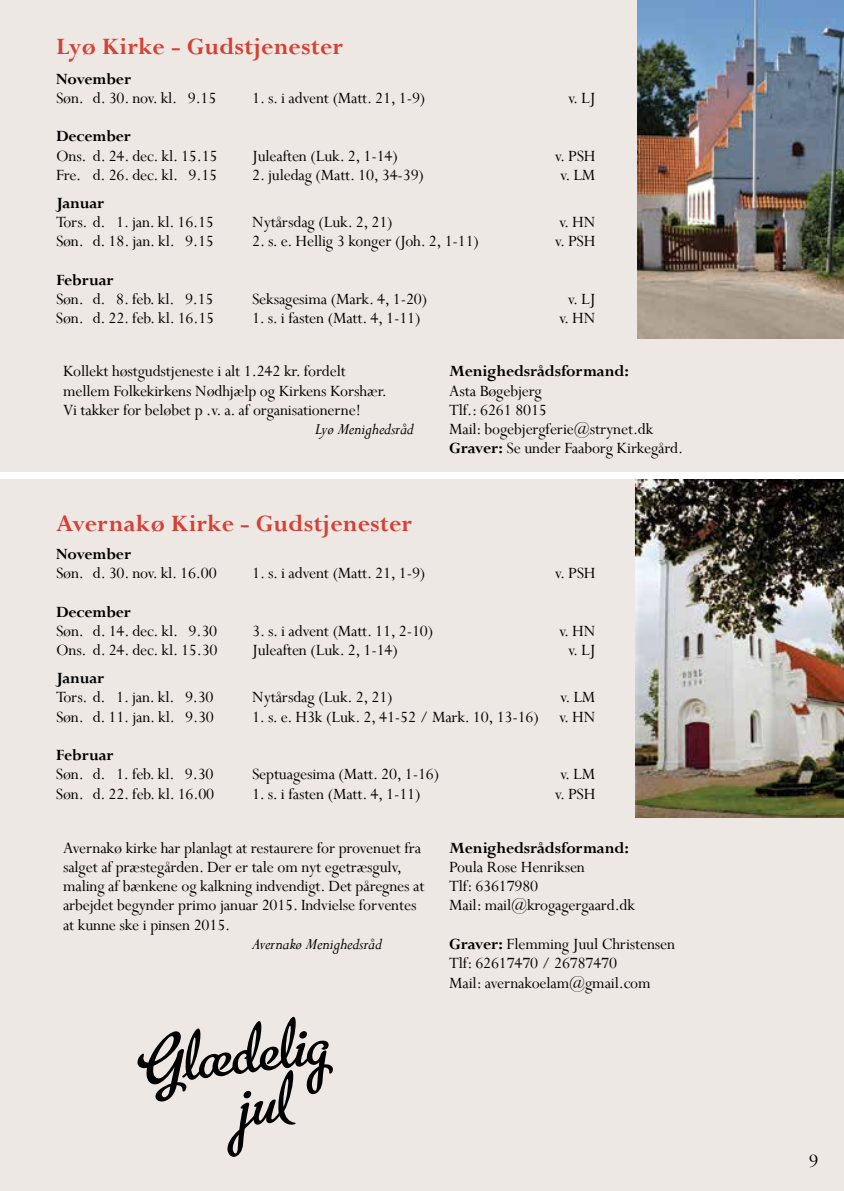
<style>
.page{position:relative;width:844px;height:1191px;background:#fff}
.page>*{position:absolute;margin:0;border:0;box-sizing:border-box;transform-origin:0 0}
.t1{font:77px "Metro Script";color:#000}
.t2{font:700 26.25px "Perpetua";letter-spacing:.005em;color:#d54134}
.t3{font:21px "Perpetua";color:#000}
.t4{font:17.5px/19.2px "Perpetua";letter-spacing:-.01em;color:#000}
.t5{font:700 17.5px "Perpetua";letter-spacing:-.01em;color:#000}
.t6{font:italic 17.5px "Perpetua";letter-spacing:-.01em;color:#000}
.s1{font-weight:700}
</style>
<div class="page">
<div style="left:0;top:479px;width:843px;height:712px;background:#eee8e4"></div>
<div style="left:0;top:0;width:843px;height:471px;background:#eee8e4"></div>
<img style="left:635px;top:479px;width:208px;height:338px">
<img style="left:637px;top:0;width:206px;height:339px">
<h2 class="t2" style="left:56px;top:30px;width:288px">Lyø Kirke - Gudstjenester</h2>
<p class="t5" style="left:56px;top:67px;width:77px">November</p>
<p class="t4" style="left:56px;top:88px;width:162px">Søn. d. 30. nov. kl. 9.15</p>
<p class="t4" style="left:252px;top:88px;width:175px">1. s. i advent (Matt. 21, 1-9)</p>
<p class="t4" style="left:568px;top:88px;width:29px">v. LJ</p>
<p class="t5" style="left:56px;top:125px;width:76px">December</p>
<p class="t4" style="left:56px;top:145px;width:163px">Ons. d. 24. dec. kl. 15.15</p>
<p class="t4" style="left:252px;top:145px;width:147px">Juleaften (Luk. 2, 1-14)</p>
<p class="t4" style="left:554px;top:145px;width:42px">v. PSH</p>
<p class="t4" style="left:56px;top:165px;width:163px">Fre. d. 26. dec. kl. 9.15</p>
<p class="t4" style="left:252px;top:165px;width:173px">2. juledag (Matt. 10, 34-39)</p>
<p class="t4" style="left:560px;top:165px;width:37px">v. LM</p>
<p class="t5" style="left:56px;top:192px;width:50px">Januar</p>
<p class="t4" style="left:56px;top:212px;width:159px">Tors. d. 1. jan. kl. 16.15</p>
<p class="t4" style="left:252px;top:212px;width:142px">Nytårsdag (Luk. 2, 21)</p>
<p class="t4" style="left:559px;top:212px;width:38px">v. HN</p>
<p class="t4" style="left:56px;top:231px;width:159px">Søn. d. 18. jan. kl. 9.15</p>
<p class="t4" style="left:252px;top:231px;width:228px">2. s. e. Hellig 3 konger (Joh. 2, 1-11)</p>
<p class="t4" style="left:554px;top:231px;width:42px">v. PSH</p>
<p class="t5" style="left:56px;top:269px;width:59px">Februar</p>
<p class="t4" style="left:56px;top:289px;width:159px">Søn. d. 8. feb. kl. 9.15</p>
<p class="t4" style="left:252px;top:289px;width:176px">Seksagesima (Mark. 4, 1-20)</p>
<p class="t4" style="left:568px;top:289px;width:29px">v. LJ</p>
<p class="t4" style="left:56px;top:308px;width:160px">Søn. d. 22. feb. kl. 16.15</p>
<p class="t4" style="left:252px;top:308px;width:170px">1. s. i fasten (Matt. 4, 1-11)</p>
<p class="t4" style="left:559px;top:308px;width:38px">v. HN</p>
<p class="t4" style="left:63px;top:361px;width:325px">Kollekt høstgudstjeneste i alt 1.242 kr. fordelt mellem Folkekirkens Nødhjælp og Kirkens Korshær.<br>Vi takker for beløbet p .v. a. af organisationerne!</p>
<p class="t6" style="left:315px;top:418px;width:100px">Lyø Menighedsråd</p>
<p class="t5" style="left:449px;top:360px;width:181px">Menighedsrådsformand:</p>
<p class="t4" style="left:449px;top:381px;width:235px">Asta Bøgebjerg<br>Tlf.: 6261 8015<br>Mail: bogebjergferie@strynet.dk<br><span class="s1">Graver:</span> Se under Faaborg Kirkegård.</p>
<h2 class="t2" style="left:56px;top:507px;width:357px">Avernakø Kirke - Gudstjenester</h2>
<p class="t5" style="left:56px;top:543px;width:77px">November</p>
<p class="t4" style="left:56px;top:563px;width:162px">Søn. d. 30. nov. kl. 16.00</p>
<p class="t4" style="left:252px;top:563px;width:175px">1. s. i advent (Matt. 21, 1-9)</p>
<p class="t4" style="left:554px;top:563px;width:42px">v. PSH</p>
<p class="t5" style="left:56px;top:600px;width:76px">December</p>
<p class="t4" style="left:56px;top:621px;width:163px">Søn. d. 14. dec. kl. 9.30</p>
<p class="t4" style="left:252px;top:621px;width:182px">3. s. i advent (Matt. 11, 2-10)</p>
<p class="t4" style="left:559px;top:621px;width:38px">v. HN</p>
<p class="t4" style="left:56px;top:640px;width:163px">Ons. d. 24. dec. kl. 15.30</p>
<p class="t4" style="left:252px;top:640px;width:147px">Juleaften (Luk. 2, 1-14)</p>
<p class="t4" style="left:568px;top:640px;width:29px">v. LJ</p>
<p class="t5" style="left:56px;top:667px;width:50px">Januar</p>
<p class="t4" style="left:56px;top:687px;width:159px">Tors. d. 1. jan. kl. 9.30</p>
<p class="t4" style="left:252px;top:687px;width:142px">Nytårsdag (Luk. 2, 21)</p>
<p class="t4" style="left:560px;top:687px;width:37px">v. LM</p>
<p class="t4" style="left:56px;top:706px;width:159px">Søn. d. 11. jan. kl. 9.30</p>
<p class="t4" style="left:252px;top:706px;width:344px">1. s. e. H3k (Luk. 2, 41-52 / Mark. 10, 13-16) v. HN</p>
<p class="t5" style="left:56px;top:744px;width:59px">Februar</p>
<p class="t4" style="left:56px;top:764px;width:159px">Søn. d. 1. feb. kl. 9.30</p>
<p class="t4" style="left:252px;top:764px;width:188px">Septuagesima (Matt. 20, 1-16)</p>
<p class="t4" style="left:560px;top:764px;width:37px">v. LM</p>
<p class="t4" style="left:56px;top:783px;width:160px">Søn. d. 22. feb. kl. 16.00</p>
<p class="t4" style="left:252px;top:783px;width:170px">1. s. i fasten (Matt. 4, 1-11)</p>
<p class="t4" style="left:554px;top:783px;width:42px">v. PSH</p>
<p class="t4" style="left:63px;top:837px;width:363px">Avernakø kirke har planlagt at restaurere for provenuet fra salget af præstegården. Der er tale om nyt egetræsgulv, maling af bænkene og kalkning indvendigt. Det påregnes at arbejdet begynder primo januar 2015. Indvielse forventes at kunne ske i pinsen 2015.</p>
<p class="t6" style="left:252px;top:933px;width:131px">Avernakø Menighedsråd</p>
<h1 class="t1" style="left:140px;top:1021px;width:187px;rotate:-7deg">Glædelig</h1>
<p class="t5" style="left:449px;top:836px;width:181px">Menighedsrådsformand:</p>
<p class="t4" style="left:449px;top:857px;width:187px">Poula Rose Henriksen<br>Tlf: 63617980<br>Mail: mail@krogagergaard.dk</p>
<p class="t4" style="left:449px;top:934px;width:227px"><span class="s1">Graver:</span> Flemming Juul Christensen<br>Tlf: 62617470 / 26787470<br>Mail: avernakoelam@gmail.com</p>
<p class="t3" style="left:808px;top:1147px;width:11px">9</p>
</div>
